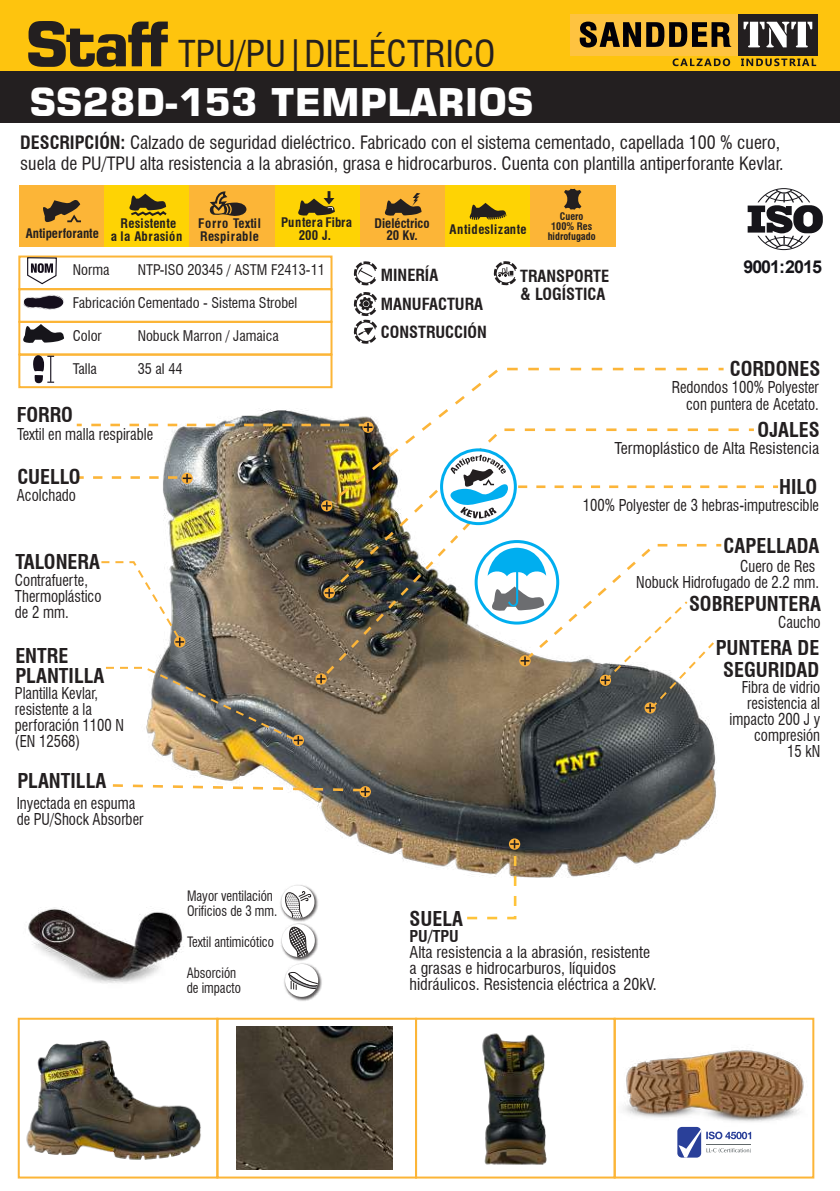
<style>
.page{position:relative;width:840px;height:1191px;background:#fff}
.page>*{position:absolute;margin:0;border:0;box-sizing:border-box;transform-origin:0 0}
.t1{font:700 38px "Square 721 BT";color:#fff}
.t2{font:condensed 36.2px "Swiss 721 BT";color:#231f20}
.t3{font:700 condensed 20px/22px "Swiss 721 BT";color:#231f20;text-align:center}
.t4{font:condensed 18px/21px "Swiss 721 BT";color:#231f20}
.t5{font:700 17.8px "Arial";letter-spacing:-.055em;color:#16151a}
.t6{font:700 condensed 16.4px/28.2px "Swiss 721 BT";color:#231f20}
.t7{font:condensed 16px/16px "Swiss 721 BT";color:#231f20;text-align:right;scale:.92 1}
.t8{font:condensed 16px/16px "Swiss 721 BT";color:#231f20}
.t9{font:700 condensed 16px "Swiss 721 BT";color:#231f20}
.t10{font:condensed 14.4px "Swiss 721 BT";color:#231f20}
.t11{font:condensed 14px/15px "Swiss 721 BT";color:#231f20;scale:.92 1}
.t12{font:700 condensed 13px/13px "Swiss 721 BT";color:#231f20;text-align:center}
.t13{font:700 condensed 13px/13px "Swiss 721 BT";letter-spacing:.055em;color:#231f20}
.t14{font:700 condensed 10.2px/10px "Swiss 721 BT";color:#231f20;text-align:center}
.s1{font-family:"Square 721 BT";font-weight:700;font-stretch:normal;font-size:61.6px}
.s2{font-weight:700}
</style>
<div class="page">
<img style="left:33px;top:388px;width:746px;height:490px">
<img style="left:28px;top:906px;width:156px;height:77px">
<svg style="left:747px;top:188px;width:75px;height:62px"></svg>
<div style="left:0;top:0;width:839px;height:71px;background:#fec40e"></div>
<div style="left:0;top:71px;width:839px;height:51px;background:#231f20"></div>
<div style="left:18px;top:255px;width:314px;height:35px;border:2px solid #fcb537"></div>
<div style="left:18px;top:288px;width:314px;height:35px;border:2px solid #fcb537"></div>
<div style="left:18px;top:321px;width:314px;height:34px;border:2px solid #fcb537"></div>
<div style="left:18px;top:354px;width:314px;height:34px;border:2px solid #fcb537"></div>
<svg style="left:26px;top:257px;width:31px;height:28px"></svg>
<svg style="left:23px;top:295px;width:41px;height:15px"></svg>
<svg style="left:23px;top:324px;width:41px;height:19px"></svg>
<svg style="left:33px;top:355px;width:21px;height:28px"></svg>
<div style="left:20px;top:185px;width:85px;height:62px;background:#fcb537"></div>
<div style="left:105px;top:185px;width:85px;height:62px;background:#fed304"></div>
<div style="left:190px;top:185px;width:85px;height:62px;background:#fcb537"></div>
<div style="left:275px;top:185px;width:85px;height:62px;background:#fed304"></div>
<div style="left:360px;top:185px;width:85px;height:62px;background:#fcb537"></div>
<div style="left:445px;top:185px;width:85px;height:62px;background:#fed304"></div>
<div style="left:530px;top:185px;width:85px;height:62px;background:#fcb537"></div>
<svg style="left:209px;top:191px;width:37px;height:25px"></svg>
<svg style="left:469px;top:203px;width:37px;height:17px"></svg>
<svg style="left:129px;top:194px;width:38px;height:23px"></svg>
<svg style="left:43px;top:200px;width:38px;height:22px"></svg>
<svg style="left:298px;top:191px;width:37px;height:25px"></svg>
<svg style="left:384px;top:193px;width:37px;height:23px"></svg>
<svg style="left:564px;top:189px;width:17px;height:21px"></svg>
<svg style="left:353px;top:292px;width:24px;height:52px"></svg>
<svg style="left:353px;top:261px;width:24px;height:24px"></svg>
<svg style="left:493px;top:261px;width:23px;height:24px"></svg>
<img style="left:280px;top:885px;width:38px;height:36px">
<div style="left:281px;top:885px;width:33px;height:33px;background:#fff;border-radius:50%"></div>
<svg style="left:284px;top:889px;width:27px;height:29px"></svg>
<img style="left:284px;top:963px;width:38px;height:38px">
<div style="left:285px;top:964px;width:33px;height:33px;background:#fff;border-radius:50%"></div>
<svg style="left:288px;top:971px;width:30px;height:19px"></svg>
<img style="left:281px;top:921px;width:37px;height:40px">
<div style="left:281px;top:924px;width:34px;height:33px;background:#fff;border-radius:50%"></div>
<svg style="left:288px;top:924px;width:24px;height:33px"></svg>
<div style="left:216px;top:1017px;width:201px;height:161px;border:2px solid #fcb537"></div>
<svg style="left:464px;top:838px;width:56px;height:82px"></svg>
<svg style="left:110px;top:783px;width:261px;height:14px"></svg>
<img style="left:673px;top:1017px;width:139px;height:162px">
<div style="left:677px;top:1127px;width:23px;height:30px;background:#2a4099;border-radius:5px"></div>
<svg style="left:678px;top:1129px;width:72px;height:28px"></svg>
<svg style="left:672px;top:58px;width:143px;height:8px"></svg>
<div style="left:570px;top:14px;width:167px;height:41px;background:#fec340"></div>
<div style="left:737px;top:14px;width:79px;height:41px;background:#231f20"></div>
<svg style="left:743px;top:22px;width:68px;height:25px"></svg>
<svg style="left:579px;top:22px;width:152px;height:25px"></svg>
<img style="left:17px;top:1022px;width:216px;height:157px">
<img style="left:368px;top:1017px;width:305px;height:162px">
<img style="left:77px;top:366px;width:700px;height:380px">
<img style="left:236px;top:1026px;width:156px;height:143px">
<h2 class="t2" style="left:26px;top:32px;width:471px"><span class="s1">Staff</span> TPU/PU|DIELÉCTRICO</h2>
<h1 class="t1" style="left:30px;top:79px;width:505px">SS28D-153 TEMPLARIOS</h1>
<p class="t4" style="left:20px;top:132px;width:764px"><span class="s2">DESCRIPCIÓN:</span> Calzado de seguridad dieléctrico. Fabricado con el sistema cementado, capellada 100 % cuero, suela de PU/TPU alta resistencia a la abrasión, grasa e hidrocarburos. Cuenta con plantilla antiperforante Kevlar.</p>
<p class="t12" style="left:26px;top:218px;width:158px;line-height:10.6px;text-align:left;text-indent:95px">Resistente<br>Antiperforante a la Abrasión</p>
<p class="t12" style="left:281px;top:216px;width:72px">Puntera Fibra<br>200 J.</p>
<p class="t12" style="left:374px;top:216px;width:56px">Dieléctrico<br>20 Kv.</p>
<p class="t14" style="left:547px;top:211px;width:49px">Cuero<br>100% Res hidrofugado</p>
<p class="t6" style="left:380px;top:261px;width:108px">MINERÍA<br>MANUFACTURA<br>CONSTRUCCIÓN</p>
<p class="t6" style="left:520px;top:267px;width:90px;line-height:18px">TRANSPORTE &amp; LOGÍSTICA</p>
<p class="t13" style="left:198px;top:216px;width:64px">Forro Textil<br>Respirable</p>
<p class="t13" style="left:449px;top:223px;width:79px">Antideslizante</p>
<p class="t5" style="left:743px;top:254px;width:80px">9001:2015</p>
<p class="t10" style="left:138px;top:261px;width:189px">NTP-ISO 20345 / ASTM F2413-11</p>
<p class="t10" style="left:73px;top:261px;width:38px">Norma</p>
<p class="t10" style="left:73px;top:294px;width:226px">Fabricación Cementado - Sistema Strobel</p>
<p class="t10" style="left:73px;top:327px;width:30px">Color</p>
<p class="t10" style="left:73px;top:360px;width:26px">Talla</p>
<p class="t10" style="left:138px;top:327px;width:142px">Nobuck Marron / Jamaica</p>
<p class="t10" style="left:138px;top:360px;width:46px">35 al 44</p>
<p class="t3" style="left:729px;top:358px;width:92px">CORDONES</p>
<p class="t7" style="left:671px;top:380px;width:161px">Redondos 100% Polyester con puntera de Acetato.</p>
<p class="t3" style="left:757px;top:418px;width:64px">OJALES</p>
<p class="t8" style="left:614px;top:440px;width:206px">Termoplástico de Alta Resistencia</p>
<p class="t3" style="left:17px;top:404px;width:58px">FORRO</p>
<p class="t7" style="left:17px;top:426px;width:149px">Textil en malla respirable</p>
<p class="t3" style="left:17px;top:465px;width:65px">CUELLO</p>
<p class="t7" style="left:17px;top:487px;width:66px">Acolchado</p>
<p class="t3" style="left:15px;top:550px;width:86px">TALONERA</p>
<p class="t7" style="left:15px;top:572px;width:95px;text-align:left">Contrafuerte,<br>Thermoplástico de 2 mm.</p>
<p class="t3" style="left:15px;top:645px;width:90px;line-height:20px;text-align:left">ENTRE<br>PLANTILLA</p>
<p class="t7" style="left:15px;top:685px;width:120px;text-align:left">Plantilla Kevlar, resistente a la perforación 1100 N (EN 12568)</p>
<p class="t3" style="left:17px;top:770px;width:90px">PLANTILLA</p>
<p class="t7" style="left:17px;top:795px;width:139px;text-align:left">Inyectada en espuma de PU/Shock Absorber</p>
<p class="t11" style="left:187px;top:888px;width:100px">Mayor ventilación<br>Orificios de 3 mm.</p>
<p class="t11" style="left:187px;top:934px;width:96px">Textil antimicótico</p>
<p class="t11" style="left:187px;top:965px;width:60px">Absorción de impacto</p>
<p class="t3" style="left:778px;top:475px;width:40px">HILO</p>
<p class="t7" style="left:582px;top:497px;width:258px">100% Polyester de 3 hebras-imputrescible</p>
<p class="t3" style="left:723px;top:534px;width:97px">CAPELLADA</p>
<p class="t7" style="left:636px;top:558px;width:200px">Cuero de Res<br>Nobuck Hidrofugado de 2.2 mm.</p>
<p class="t3" style="left:688px;top:593px;width:133px">SOBREPUNTERA</p>
<p class="t7" style="left:777px;top:614px;width:48px">Caucho</p>
<p class="t3" style="left:715px;top:636px;width:105px">PUNTERA DE<br>SEGURIDAD</p>
<p class="t7" style="left:729px;top:678px;width:100px">Fibra de vidrio resistencia al impacto 200 J y compresión<br>15 kN</p>
<p class="t3" style="left:409px;top:907px;width:55px">SUELA</p>
<p class="t9" style="left:409px;top:926px;width:51px">PU/TPU</p>
<p class="t8" style="left:409px;top:944px;width:249px">Alta resistencia a la abrasión, resistente a grasas e hidrocarburos, líquidos hidráulicos. Resistencia eléctrica a 20kV.</p>
</div>
